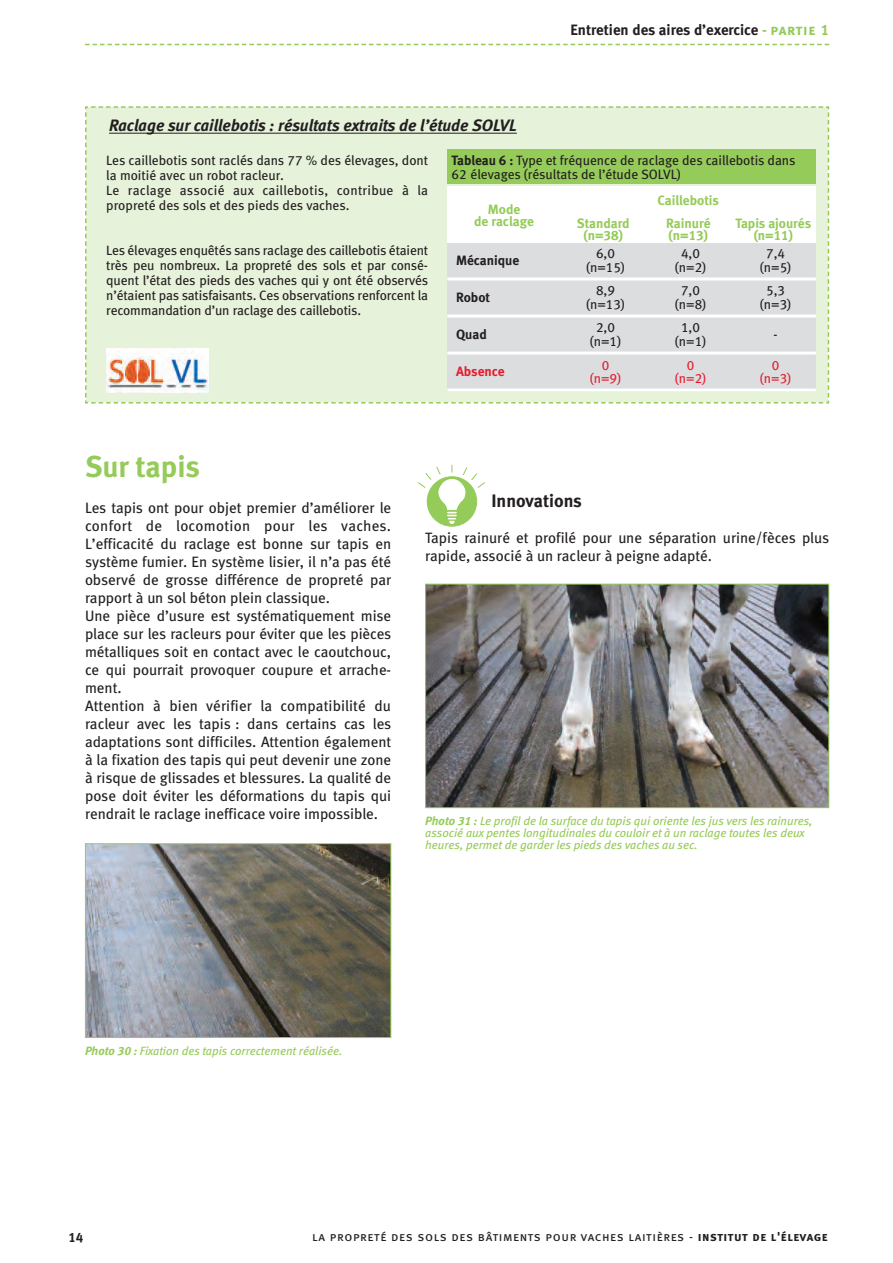
<style>
.page{position:relative;width:893px;height:1263px;background:#fff}
.page>*{position:absolute;margin:0;border:0;box-sizing:border-box;transform-origin:0 0}
.t1{font:30px "Meta Bold LF";letter-spacing:-.005em;color:#95cb58}
.t2{font:18px "Meta Bold LF";color:#231f20}
.t3{font:italic 16.5px "Meta Bold LF";color:#231f20}
.t4{font:15px/18px "Meta Book LF";color:#231f20}
.t5{font:15px "Meta Bold LF";color:#231f20}
.t6{font:13.5px/13.5px "Meta Book LF";color:#231f20;text-align:center}
.t7{font:13.5px/12px "Meta Bold LF";color:#95cb58;text-align:center}
.t8{font:13.5px "Meta Bold LF";color:#231f20}
.t9{font:13.5px/13.5px "Meta Book LF";color:#e41d2f;text-align:center}
.t10{font:13.5px "Meta Bold LF";color:#e41d2f}
.t11{font:12.75px "Meta Book LF Caps";letter-spacing:.05em;color:#231f20}
.t12{font:italic 12px/12px "Meta Book LF";color:#95cb58}
.s1{color:#95cb58}
.s2{font-family:"Meta Bold LF Caps";color:#95cb58}
.s3{font-family:"Meta Bold LF"}
.s4{font-family:"Meta Bold LF Caps"}
</style>
<div class="page">
<svg style="left:85px;top:44px;width:744px;height:1px"></svg>
<div style="left:85px;top:106px;width:745px;height:298px;background:#e7f2da"></div>
<hr style="left:109px;top:133px;width:408px;height:1px;background:#231f20">
<div style="left:447px;top:186px;width:114px;height:57px;background:#fff"></div>
<div style="left:561px;top:186px;width:255px;height:29px;background:#fff"></div>
<div style="left:561px;top:215px;width:85px;height:28px;background:#fff"></div>
<div style="left:646px;top:215px;width:85px;height:28px;background:#fff"></div>
<div style="left:731px;top:215px;width:85px;height:28px;background:#fff"></div>
<div style="left:447px;top:243px;width:114px;height:36px;background:#dcdddf"></div>
<div style="left:561px;top:243px;width:85px;height:36px;background:#dcdddf"></div>
<div style="left:646px;top:243px;width:85px;height:36px;background:#dcdddf"></div>
<div style="left:731px;top:243px;width:85px;height:36px;background:#dcdddf"></div>
<div style="left:447px;top:279px;width:114px;height:37px;background:#dcdddf"></div>
<div style="left:561px;top:279px;width:85px;height:37px;background:#dcdddf"></div>
<div style="left:646px;top:279px;width:85px;height:37px;background:#dcdddf"></div>
<div style="left:731px;top:279px;width:85px;height:37px;background:#dcdddf"></div>
<div style="left:447px;top:316px;width:114px;height:37px;background:#dcdddf"></div>
<div style="left:561px;top:316px;width:85px;height:37px;background:#dcdddf"></div>
<div style="left:646px;top:316px;width:85px;height:37px;background:#dcdddf"></div>
<div style="left:731px;top:316px;width:85px;height:37px;background:#dcdddf"></div>
<div style="left:447px;top:353px;width:114px;height:39px;background:#dcdddf"></div>
<div style="left:561px;top:353px;width:85px;height:39px;background:#dcdddf"></div>
<div style="left:646px;top:353px;width:85px;height:39px;background:#dcdddf"></div>
<div style="left:731px;top:353px;width:85px;height:39px;background:#dcdddf"></div>
<hr style="left:447px;top:277px;width:369px;height:3px;background:#fff">
<hr style="left:447px;top:314px;width:369px;height:3px;background:#fff">
<hr style="left:447px;top:352px;width:369px;height:3px;background:#fff">
<hr style="left:447px;top:389px;width:369px;height:3px;background:#fff">
<div style="left:447px;top:150px;width:369px;height:34px;background:#95cb58"></div>
<img style="left:106px;top:349px;width:102px;height:44px">
<img style="left:87px;top:845px;width:302px;height:191px">
<div style="left:85px;top:843px;width:306px;height:195px;border:1px solid #95cb58"></div>
<svg style="left:418px;top:465px;width:67px;height:59px"></svg>
<img style="left:427px;top:586px;width:400px;height:220px">
<div style="left:425px;top:584px;width:404px;height:224px;border:1px solid #95cb58"></div>
<p class="t3" style="left:109px;top:115px;width:409px">Raclage sur caillebotis : résultats extraits de l’étude SOLVL</p>
<p class="t5" style="left:570px;top:21px;width:260px">Entretien des aires d’exercice <span class="s1">-</span> <span class="s2">partie 1</span></p>
<p class="t6" style="left:106px;top:153px;width:323px;line-height:15px;text-align:left">Les caillebotis sont raclés dans 77 % des élevages, dont la moitié avec un robot racleur.<br>Le raclage associé aux caillebotis, contribue à la propreté des sols et des pieds des vaches.</p>
<p class="t6" style="left:106px;top:243px;width:323px;line-height:15px;text-align:justify">Les élevages enquêtés sans raclage des caillebotis étaient très peu nombreux. La propreté des sols et par consé&shy;quent l’état des pieds des vaches qui y ont été observés n’étaient pas satisfaisants. Ces observations renforcent la recommandation d’un raclage des caillebotis.</p>
<p class="t6" style="left:452px;top:154px;width:345px;text-align:left"><span class="s3">Tableau 6 :</span> Type et fréquence de raclage des caillebotis dans<br>62 élevages (résultats de l’étude SOLVL)</p>
<p class="t7" style="left:474px;top:203px;width:61px">Mode<br>de raclage</p>
<p class="t7" style="left:658px;top:194px;width:63px">Caillebotis</p>
<p class="t7" style="left:577px;top:217px;width:54px">Standard (n=38)</p>
<p class="t7" style="left:666px;top:217px;width:46px;text-align:left">Rainuré (n=13)</p>
<p class="t7" style="left:735px;top:217px;width:77px">Tapis ajourés (n=11)</p>
<p class="t8" style="left:456px;top:252px;width:65px">Mécanique</p>
<p class="t6" style="left:586px;top:247px;width:40px">6,0 (n=15)</p>
<p class="t6" style="left:675px;top:247px;width:33px">4,0 (n=2)</p>
<p class="t6" style="left:760px;top:247px;width:33px">7,4 (n=5)</p>
<p class="t8" style="left:456px;top:289px;width:36px">Robot</p>
<p class="t6" style="left:586px;top:284px;width:40px">8,9 (n=13)</p>
<p class="t6" style="left:675px;top:284px;width:33px">7,0 (n=8)</p>
<p class="t6" style="left:760px;top:284px;width:33px">5,3 (n=3)</p>
<p class="t8" style="left:456px;top:326px;width:32px">Quad</p>
<p class="t6" style="left:590px;top:321px;width:33px">2,0 (n=1)</p>
<p class="t6" style="left:675px;top:321px;width:33px">1,0 (n=1)</p>
<p class="t6" style="left:773px;top:328px;width:6px">-</p>
<p class="t10" style="left:456px;top:364px;width:50px">Absence</p>
<p class="t9" style="left:590px;top:358px;width:33px">0 (n=9)</p>
<p class="t9" style="left:675px;top:358px;width:33px">0 (n=2)</p>
<p class="t9" style="left:760px;top:358px;width:33px">0 (n=3)</p>
<h1 class="t1" style="left:85px;top:448px;width:116px">Sur tapis</h1>
<p class="t4" style="left:85px;top:498px;width:308px">Les tapis ont pour objet premier d’améliorer le confort de locomotion pour les vaches.<br>L’efficacité du raclage est bonne sur tapis en système fumier. En système lisier, il n’a pas été observé de grosse différence de propreté par rapport à un sol béton plein classique.<br>Une pièce d’usure est systématiquement mise place sur les racleurs pour éviter que les pièces métalliques soit en contact avec le caoutchouc, ce qui pourrait provoquer coupure et arrache&shy;ment.<br>Attention à bien vérifier la compatibilité du racleur avec les tapis : dans certains cas les adaptations sont difficiles. Attention également à la fixation des tapis qui peut devenir une zone à risque de glissades et blessures. La qualité de pose doit éviter les déformations du tapis qui rendrait le raclage inefficace voire impossible.</p>
<p class="t2" style="left:491px;top:490px;width:92px">Innovations</p>
<p class="t4" style="left:425px;top:529px;width:406px">Tapis rainuré et profilé pour une séparation urine/fèces plus rapide, associé à un racleur à peigne adapté.</p>
<p class="t12" style="left:425px;top:815px;width:389px"><span class="s3">Photo 31 :</span> Le profil de la surface du tapis qui oriente les jus vers les rainures, associé aux pentes longitudinales du couloir et à un raclage toutes les deux heures, permet de garder les pieds des vaches au sec.</p>
<p class="t12" style="left:85px;top:1045px;width:259px"><span class="s3">Photo 30 :</span> Fixation des tapis correctement réalisée.</p>
<p class="t8" style="left:68px;top:1229px;width:17px">14</p>
<p class="t11" style="left:312px;top:1229px;width:517px">la propreté des sols des bâtiments pour vaches laitières - <span class="s4">institut de l'élevage</span></p>
</div>
